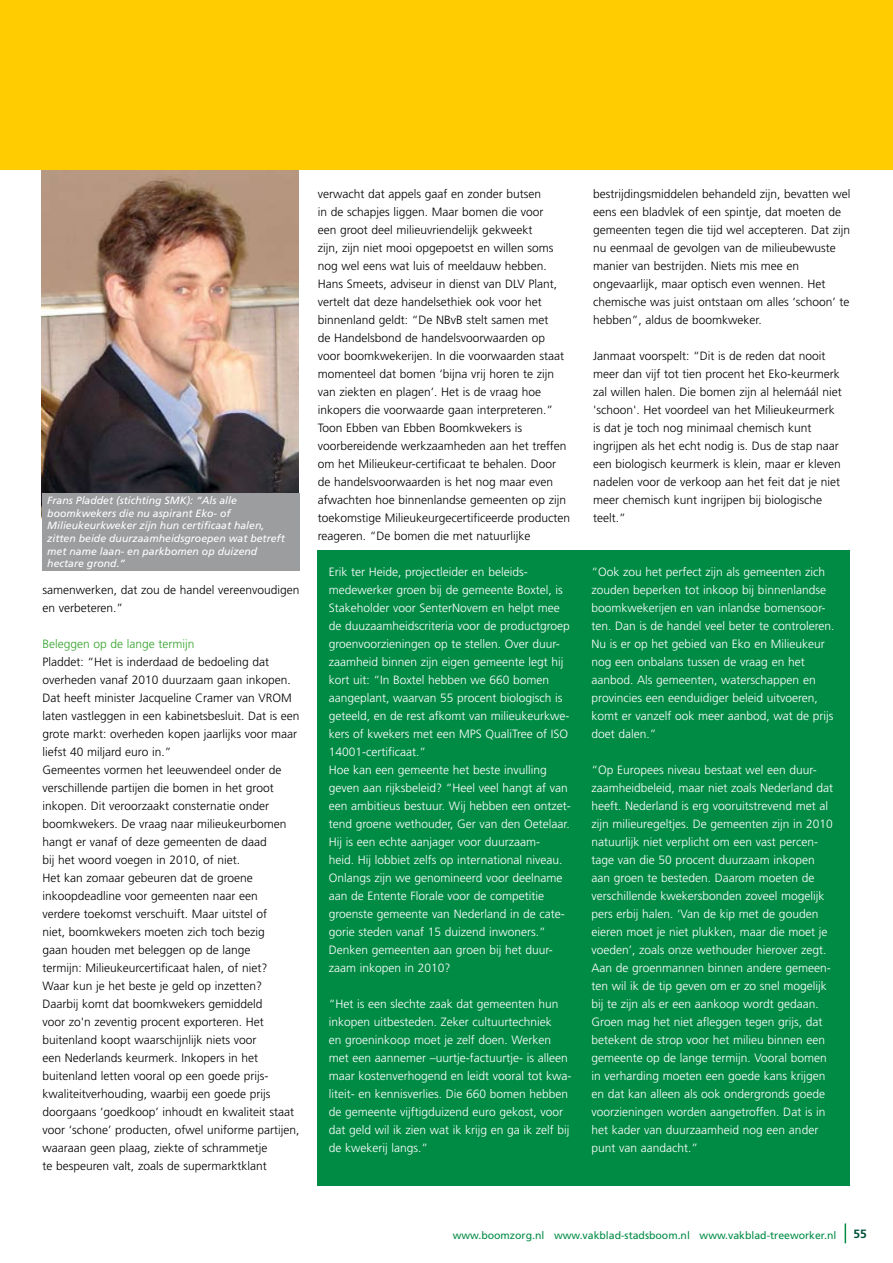
<style>
.page{position:relative;width:893px;height:1263px;background:#fff}
.page>*{position:absolute;margin:0;border:0;box-sizing:border-box;transform-origin:0 0}
.t1{font:300 12px/18px "Frutiger";color:#000}
.t2{font:300 12px/18px "Frutiger";color:#fff}
.t3{font:300 12px "Frutiger";color:#35a32c}
.t4{font:700 12px "Frutiger";color:#00513c}
.t5{font:italic 10.5px/12.6px "Frutiger";color:#fff}
.t6{font:10.5px "Frutiger";color:#008b45}
</style>
<div class="page">
<svg style="left:845px;top:1223px;width:1px;height:20px"></svg>
<div style="left:317px;top:550px;width:533px;height:636px;background:#008b45"></div>
<img style="left:42px;top:170px;width:257px;height:324px">
<div style="left:42px;top:494px;width:257px;height:77px;background:#9c9d9f"></div>
<div style="left:0;top:0;width:893px;height:170px;background:#fecc00"></div>
<p class="t5" style="left:47px;top:494px;width:239px">Frans Pladdet (stichting SMK): “Als alle boomkwekers die nu aspirant Eko- of Milieukeurkweker zijn hun certificaat halen, zitten beide duurzaamheidsgroepen wat betreft met name laan- en parkbomen op duizend hectare grond.”</p>
<p class="t1" style="left:43px;top:581px;width:258px">samenwerken, dat zou de handel vereenvoudigen en verbeteren.”</p>
<p class="t3" style="left:43px;top:637px;width:154px">Beleggen op de lange termijn</p>
<p class="t1" style="left:43px;top:653px;width:259px">Pladdet: “Het is inderdaad de bedoeling dat overheden vanaf 2010 duurzaam gaan inkopen.<br>Dat heeft minister Jacqueline Cramer van VROM laten vastleggen in een kabinetsbesluit. Dat is een grote markt: overheden kopen jaarlijks voor maar liefst 40 miljard euro in.”<br>Gemeentes vormen het leeuwendeel onder de verschillende partijen die bomen in het groot inkopen. Dit veroorzaakt consternatie onder boomkwekers. De vraag naar milieukeurbomen hangt er vanaf of deze gemeenten de daad<br>bij het woord voegen in 2010, of niet.<br>Het kan zomaar gebeuren dat de groene inkoopdeadline voor gemeenten naar een<br>verdere toekomst verschuift. Maar uitstel of<br>niet, boomkwekers moeten zich toch bezig<br>gaan houden met beleggen op de lange<br>termijn: Milieukeurcertificaat halen, of niet?<br>Waar kun je het beste je geld op inzetten?<br>Daarbij komt dat boomkwekers gemiddeld<br>voor zo'n zeventig procent exporteren. Het buitenland koopt waarschijnlijk niets voor<br>een Nederlands keurmerk. Inkopers in het buitenland letten vooral op een goede prijs&shy;kwaliteitverhouding, waarbij een goede prijs doorgaans ‘goedkoop’ inhoudt en kwaliteit staat voor ‘schone’ producten, ofwel uniforme partijen, waaraan geen plaag, ziekte of schrammetje<br>te bespeuren valt, zoals de supermarktklant</p>
<p class="t1" style="left:318px;top:185px;width:254px">verwacht dat appels gaaf en zonder butsen<br>in de schapjes liggen. Maar bomen die voor<br>een groot deel milieuvriendelijk gekweekt<br>zijn, zijn niet mooi opgepoetst en willen soms nog wel eens wat luis of meeldauw hebben.<br>Hans Smeets, adviseur in dienst van DLV Plant, vertelt dat deze handelsethiek ook voor het binnenland geldt: “De NBvB stelt samen met<br>de Handelsbond de handelsvoorwaarden op voor boomkwekerijen. In die voorwaarden staat momenteel dat bomen ‘bijna vrij horen te zijn van ziekten en plagen’. Het is de vraag hoe inkopers die voorwaarde gaan interpreteren.” Toon Ebben van Ebben Boomkwekers is voorbereidende werkzaamheden aan het treffen om het Milieukeur-certificaat te behalen. Door de handelsvoorwaarden is het nog maar even afwachten hoe binnenlandse gemeenten op zijn toekomstige Milieukeurgecertificeerde producten reageren. “De bomen die met natuurlijke</p>
<p class="t1" style="left:593px;top:185px;width:259px">bestrijdingsmiddelen behandeld zijn, bevatten wel eens een bladvlek of een spintje, dat moeten de gemeenten tegen die tijd wel accepteren. Dat zijn nu eenmaal de gevolgen van de milieubewuste manier van bestrijden. Niets mis mee en ongevaarlijk, maar optisch even wennen. Het chemische was juist ontstaan om alles ‘schoon’ te hebben”, aldus de boomkweker.</p>
<p class="t1" style="left:593px;top:347px;width:250px">Janmaat voorspelt: “Dit is de reden dat nooit meer dan vijf tot tien procent het Eko-keurmerk zal willen halen. Die bomen zijn al helemáál niet 'schoon'. Het voordeel van het Milieukeurmerk is dat je toch nog minimaal chemisch kunt ingrijpen als het echt nodig is. Dus de stap naar een biologisch keurmerk is klein, maar er kleven nadelen voor de verkoop aan het feit dat je niet meer chemisch kunt ingrijpen bij biologische teelt.”</p>
<p class="t2" style="left:329px;top:563px;width:243px">Erik ter Heide, projectleider en beleids&shy;medewerker groen bij de gemeente Boxtel, is Stakeholder voor SenterNovem en helpt mee de duuzaamheidscriteria voor de productgroep groenvoorzieningen op te stellen. Over duur&shy;zaamheid binnen zijn eigen gemeente legt hij kort uit: “In Boxtel hebben we 660 bomen aangeplant, waarvan 55 procent biologisch is geteeld, en de rest afkomt van milieukeurkwe&shy;kers of kwekers met een MPS QualiTree of ISO 14001-certificaat.”<br>Hoe kan een gemeente het beste invulling geven aan rijksbeleid? “Heel veel hangt af van een ambitieus bestuur. Wij hebben een ontzet&shy;tend groene wethouder, Ger van den Oetelaar.<br>Hij is een echte aanjager voor duurzaam-<br>heid. Hij lobbiet zelfs op international niveau.<br>Onlangs zijn we genomineerd voor deelname aan de Entente Florale voor de competitie groenste gemeente van Nederland in de cate&shy;gorie steden vanaf 15 duizend inwoners.” Denken gemeenten aan groen bij het duur&shy;zaam inkopen in 2010?</p>
<p class="t2" style="left:329px;top:995px;width:244px">“Het is een slechte zaak dat gemeenten hun inkopen uitbesteden. Zeker cultuurtechniek<br>en groeninkoop moet je zelf doen. Werken met een aannemer –uurtje-factuurtje- is alleen maar kostenverhogend en leidt vooral tot kwa&shy;liteit- en kennisverlies. Die 660 bomen hebben de gemeente vijftigduizend euro gekost, voor dat geld wil ik zien wat ik krijg en ga ik zelf bij de kwekerij langs.”</p>
<p class="t2" style="left:592px;top:563px;width:244px">“Ook zou het perfect zijn als gemeenten zich zouden beperken tot inkoop bij binnenlandse boomkwekerijen en van inlandse bomensoor&shy;ten. Dan is de handel veel beter te controleren.<br>Nu is er op het gebied van Eko en Milieukeur nog een onbalans tussen de vraag en het aanbod. Als gemeenten, waterschappen en provincies een eenduidiger beleid uitvoeren, komt er vanzelf ook meer aanbod, wat de prijs doet dalen.”</p>
<p class="t2" style="left:592px;top:761px;width:243px">“Op Europees niveau bestaat wel een duur&shy;zaamheidbeleid, maar niet zoals Nederland dat heeft. Nederland is erg vooruitstrevend met al zijn milieuregeltjes. De gemeenten zijn in 2010 natuurlijk niet verplicht om een vast percen&shy;tage van die 50 procent duurzaam inkopen aan groen te besteden. Daarom moeten de verschillende kwekersbonden zoveel mogelijk pers erbij halen. ‘Van de kip met de gouden eieren moet je niet plukken, maar die moet je voeden’, zoals onze wethouder hierover zegt.<br>Aan de groenmannen binnen andere gemeen&shy;ten wil ik de tip geven om er zo snel mogelijk bij te zijn als er een aankoop wordt gedaan.<br>Groen mag het niet afleggen tegen grijs, dat betekent de strop voor het milieu binnen een gemeente op de lange termijn. Vooral bomen in verharding moeten een goede kans krijgen en dat kan alleen als ook ondergronds goede voorzieningen worden aangetroffen. Dat is in het kader van duurzaamheid nog een ander punt van aandacht.”</p>
<p class="t6" style="left:453px;top:1229px;width:385px">www.boomzorg.nl www.vakblad-stadsboom.nl www.vakblad-treeworker.nl</p>
<p class="t4" style="left:853px;top:1227px;width:15px">55</p>
</div>
